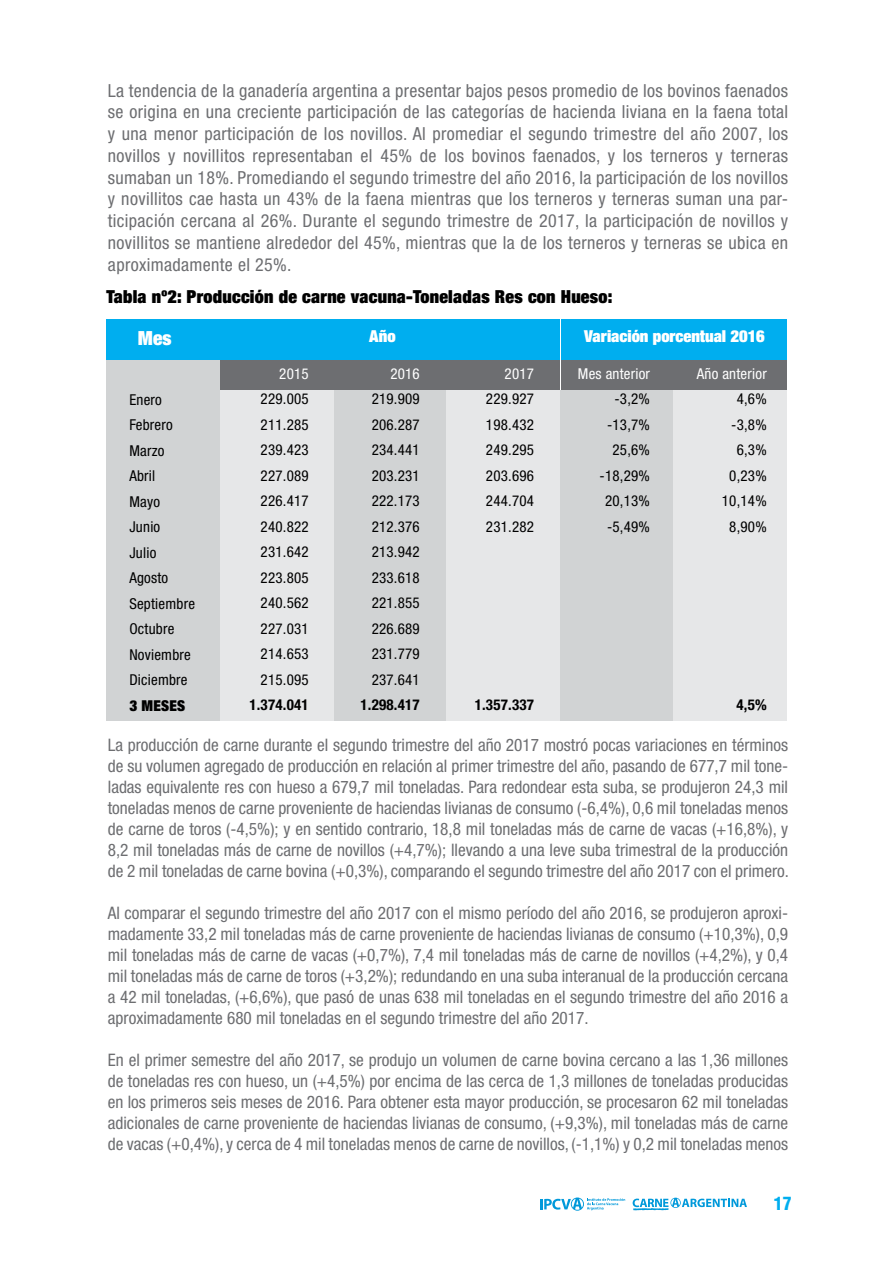
<style>
.page{position:relative;width:893px;height:1263px;background:#fff}
.page>*{position:absolute;margin:0;border:0;box-sizing:border-box;transform-origin:0 0}
.t1{font:900 expanded 19.5px "Helvetica Neue";color:#fff}
.t2{font:condensed 18px/21.8px "Helvetica Neue";letter-spacing:.02em;color:#6d6e71;text-align:justify}
.t3{font:900 expanded 18px "Helvetica Neue";letter-spacing:.015em;color:#000}
.t4{font:900 condensed 18px "Helvetica";color:#00aeef}
.t5{font:condensed 17.25px/21px "Helvetica Neue";color:#6d6e71;text-align:justify}
.t6{font:900 expanded 16.5px "Helvetica Neue";color:#fff}
.t7{font:condensed 15px/25.5px "Helvetica Neue";letter-spacing:.015em;color:#000;text-align:justify}
.t8{font:condensed 15px "Helvetica Neue";letter-spacing:.015em;color:#fff}
.t9{font:700 condensed 15px "Helvetica Neue";letter-spacing:.015em;color:#000}
.t10{font:900 expanded 15px "Helvetica Neue";letter-spacing:.015em;color:#000}
</style>
<div class="page">
<svg style="left:633px;top:1198px;width:114px;height:12px"></svg>
<svg style="left:540px;top:1197px;width:85px;height:14px"></svg>
<div style="left:106px;top:319px;width:114px;height:40px;background:#00aeef"></div>
<div style="left:216px;top:319px;width:344px;height:40px;background:#00aeef"></div>
<div style="left:216px;top:361px;width:344px;height:40px;background:#6d6e71"></div>
<div style="left:561px;top:319px;width:226px;height:40px;background:#00aeef"></div>
<div style="left:561px;top:361px;width:226px;height:40px;background:#6d6e71"></div>
<div style="left:106px;top:361px;width:114px;height:360px;background:#d1d3d4"></div>
<div style="left:560px;top:390px;width:113px;height:331px;background:#d1d3d4"></div>
<div style="left:333px;top:390px;width:114px;height:331px;background:#d1d3d4"></div>
<div style="left:220px;top:390px;width:113px;height:331px;background:#e6e7e8"></div>
<div style="left:673px;top:390px;width:114px;height:331px;background:#e6e7e8"></div>
<div style="left:447px;top:390px;width:113px;height:331px;background:#e6e7e8"></div>
<p class="t2" style="left:108px;top:79px;width:682px">La tendencia de la ganadería argentina a presentar bajos pesos promedio de los bovinos faenados se origina en una creciente participación de las categorías de hacienda liviana en la faena total y una menor participación de los novillos. Al promediar el segundo trimestre del año 2007, los novillos y novillitos representaban el 45% de los bovinos faenados, y los terneros y terneras sumaban un 18%. Promediando el segundo trimestre del año 2016, la participación de los novillos y novillitos cae hasta un 43% de la faena mientras que los terneros y terneras suman una par&shy;ticipación cercana al 26%. Durante el segundo trimestre de 2017, la participación de novillos y novillitos se mantiene alrededor del 45%, mientras que la de los terneros y terneras se ubica en aproximadamente el 25%.</p>
<p class="t3" style="left:106px;top:285px;width:507px">Tabla nº2: Producción de carne vacuna-Toneladas Res con Hueso:</p>
<p class="t1" style="left:138px;top:325px;width:35px">Mes</p>
<p class="t6" style="left:369px;top:326px;width:28px">Año</p>
<p class="t6" style="left:584px;top:326px;width:182px">Variación porcentual 2016</p>
<p class="t7" style="left:129px;top:387px;width:67px;text-align:left">Enero<br>Febrero<br>Marzo<br>Abril<br>Mayo<br>Junio<br>Julio<br>Agosto<br>Septiembre<br>Octubre<br>Noviembre<br>Diciembre</p>
<p class="t10" style="left:129px;top:696px;width:57px">3 MESES</p>
<p class="t8" style="left:279px;top:365px;width:31px">2015</p>
<p class="t7" style="left:261px;top:386px;width:50px">229.005<br>211.285<br>239.423<br>227.089<br>226.417<br>240.822<br>231.642<br>223.805<br>240.562<br>227.031<br>214.653<br>215.095</p>
<p class="t9" style="left:249px;top:696px;width:61px">1.374.041</p>
<p class="t8" style="left:390px;top:365px;width:31px">2016</p>
<p class="t7" style="left:372px;top:386px;width:50px">219.909<br>206.287<br>234.441<br>203.231<br>222.173<br>212.376<br>213.942<br>233.618<br>221.855<br>226.689<br>231.779<br>237.641</p>
<p class="t9" style="left:360px;top:696px;width:61px">1.298.417</p>
<p class="t8" style="left:505px;top:365px;width:31px">2017</p>
<p class="t7" style="left:486px;top:386px;width:50px">229.927<br>198.432<br>249.295<br>203.696<br>244.704<br>231.282</p>
<p class="t8" style="left:578px;top:365px;width:74px">Mes anterior</p>
<p class="t7" style="left:600px;top:386px;width:52px;text-align:right">-3,2% -13,7%<br>25,6% -18,29%<br>20,13% -5,49%</p>
<p class="t8" style="left:697px;top:365px;width:71px">Año anterior</p>
<p class="t7" style="left:722px;top:386px;width:46px;text-align:right">4,6% -3,8%<br>6,3%<br>0,23%<br>10,14%<br>8,90%</p>
<p class="t9" style="left:475px;top:696px;width:61px">1.357.337</p>
<p class="t9" style="left:736px;top:696px;width:32px">4,5%</p>
<p class="t5" style="left:108px;top:734px;width:683px">La producción de carne durante el segundo trimestre del año 2017 mostró pocas variaciones en términos de su volumen agregado de producción en relación al primer trimestre del año, pasando de 677,7 mil tone&shy;ladas equivalente res con hueso a 679,7 mil toneladas. Para redondear esta suba, se produjeron 24,3 mil toneladas menos de carne proveniente de haciendas livianas de consumo (-6,4%), 0,6 mil toneladas menos de carne de toros (-4,5%); y en sentido contrario, 18,8 mil toneladas más de carne de vacas (+16,8%), y 8,2 mil toneladas más de carne de novillos (+4,7%); llevando a una leve suba trimestral de la producción de 2 mil toneladas de carne bovina (+0,3%), comparando el segundo trimestre del año 2017 con el primero.</p>
<p class="t5" style="left:108px;top:902px;width:682px">Al comparar el segundo trimestre del año 2017 con el mismo período del año 2016, se produjeron aproxi&shy;madamente 33,2 mil toneladas más de carne proveniente de haciendas livianas de consumo (+10,3%), 0,9 mil toneladas más de carne de vacas (+0,7%), 7,4 mil toneladas más de carne de novillos (+4,2%), y 0,4 mil toneladas más de carne de toros (+3,2%); redundando en una suba interanual de la producción cercana a 42 mil toneladas, (+6,6%), que pasó de unas 638 mil toneladas en el segundo trimestre del año 2016 a aproximadamente 680 mil toneladas en el segundo trimestre del año 2017.</p>
<p class="t5" style="left:108px;top:1049px;width:682px">En el primer semestre del año 2017, se produjo un volumen de carne bovina cercano a las 1,36 millones de toneladas res con hueso, un (+4,5%) por encima de las cerca de 1,3 millones de toneladas producidas en los primeros seis meses de 2016. Para obtener esta mayor producción, se procesaron 62 mil toneladas adicionales de carne proveniente de haciendas livianas de consumo, (+9,3%), mil toneladas más de carne de vacas (+0,4%), y cerca de 4 mil toneladas menos de carne de novillos, (-1,1%) y 0,2 mil toneladas menos</p>
<p class="t4" style="left:774px;top:1192px;width:19px">17</p>
</div>
